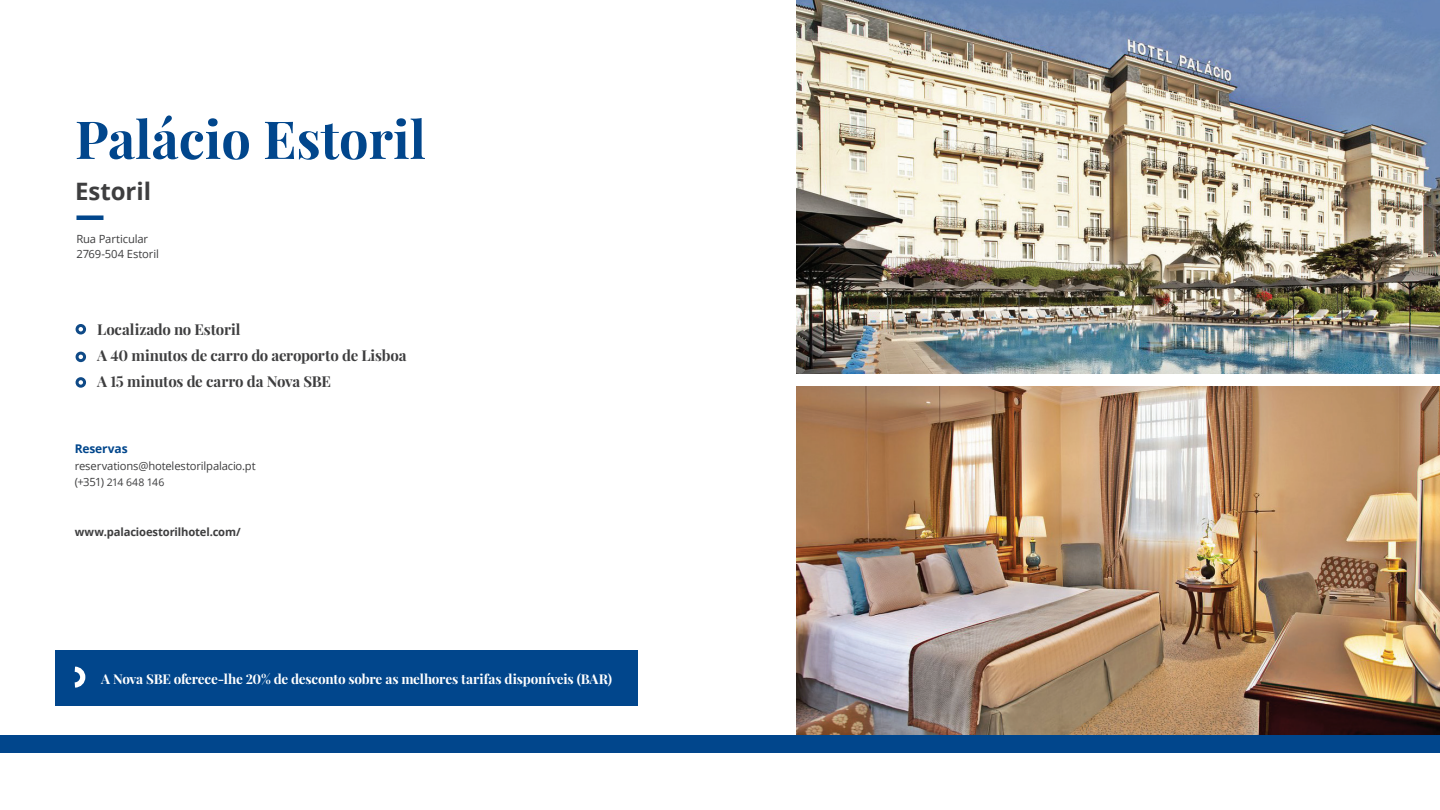
<style>
.page{position:relative;width:1440px;height:810px;background:#fff}
.page>*{position:absolute;margin:0;border:0;box-sizing:border-box;transform-origin:0 0}
.t1{font:700 52.5px "Playfair Display";color:#01468c}
.t2{font:700 24px "Open Sans";color:#3e3e3f}
.t3{font:700 15px/26.2px "Playfair Display";letter-spacing:-.01em;color:#3e3e3f}
.t4{font:700 13.5px "Playfair Display";letter-spacing:-.015em;color:#fff}
.t5{font:700 12px "Open Sans";letter-spacing:-.01em;color:#01468c}
.t6{font:11.25px/15px "Open Sans";letter-spacing:-.015em;color:#3e3e3f}
.t7{font:700 11.25px "Open Sans";letter-spacing:-.015em;color:#3e3e3f}
.t8{font:10.5px "Open Sans";letter-spacing:-.015em;color:#3e3e3f}
.s1{font-size:11.25px}
</style>
<div class="page">
<div style="left:0;top:735px;width:1440px;height:18px;background:#01468c"></div>
<img style="left:796px;top:0;width:644px;height:374px">
<img style="left:796px;top:387px;width:644px;height:348px">
<div style="left:76px;top:215px;width:28px;height:5px;background:#01468c"></div>
<div style="left:76px;top:324px;width:10px;height:10px;border:3px solid #0f4a87;border-radius:50%"></div>
<div style="left:76px;top:352px;width:10px;height:10px;border:3px solid #0f4a87;border-radius:50%"></div>
<div style="left:76px;top:377px;width:10px;height:11px;border:3px solid #0f4a87;border-radius:50%"></div>
<div style="left:55px;top:650px;width:583px;height:56px;background:#01468c"></div>
<svg style="left:74px;top:666px;width:12px;height:22px"></svg>
<h1 class="t1" style="left:75px;top:106px;width:352px">Palácio Estoril</h1>
<h2 class="t2" style="left:75px;top:175px;width:78px">Estoril</h2>
<p class="t6" style="left:76px;top:231px;width:84px">Rua Particular<br>2769-504 Estoril</p>
<p class="t3" style="left:97px;top:316px;width:311px">Localizado no Estoril<br>A 40 minutos de carro do aeroporto de Lisboa<br>A 15 minutos de carro da Nova SBE</p>
<p class="t5" style="left:75px;top:441px;width:54px">Reservas</p>
<p class="t6" style="left:75px;top:458px;width:182px">reservations@hotelestorilpalacio.pt</p>
<p class="t8" style="left:75px;top:475px;width:91px"><span class="s1">(+351)</span> 214 648 146</p>
<p class="t7" style="left:75px;top:524px;width:168px">www.palacioestorilhotel.com/</p>
<p class="t4" style="left:101px;top:670px;width:513px">A Nova SBE oferece-lhe 20% de desconto sobre as melhores tarifas disponíveis (BAR)</p>
</div>
